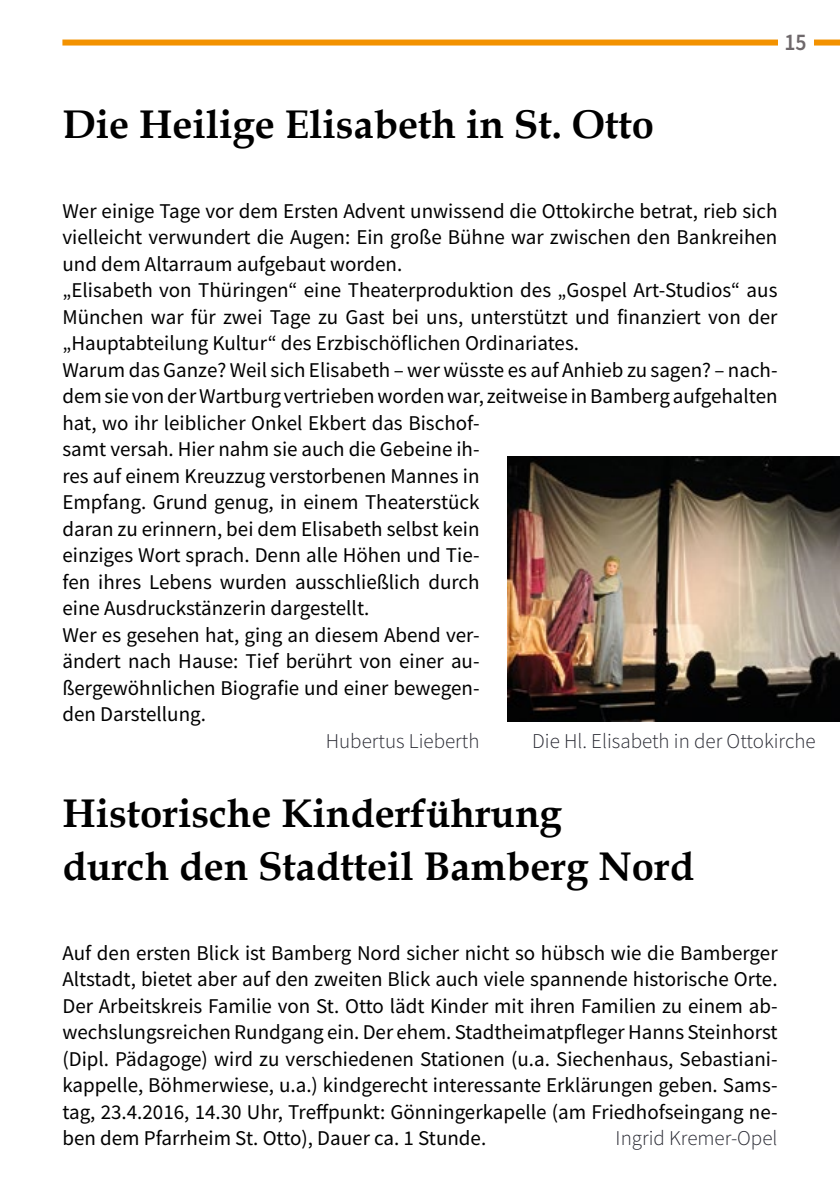
<style>
.page{position:relative;width:840px;height:1191px;background:#fff}
.page>*{position:absolute;margin:0;border:0;box-sizing:border-box;transform-origin:0 0}
.t1{font:700 40px/53px "Book Antiqua";color:#000}
.t2{font:600 24px "Source Sans Pro";color:#6e686b;scale:.9 1}
.t3{font:21px/26.6px "Source Sans Pro";color:#000}
.t4{font:300 21px "Source Sans Pro";color:#292a33}
</style>
<div class="page">
<div style="left:62px;top:40px;width:777px;height:6px;background:#f39200"></div>
<div style="left:777px;top:17px;width:36px;height:51px;background:#fff"></div>
<img style="left:507px;top:456px;width:332px;height:266px">
<h1 class="t1" style="left:62px;top:98px;width:592px">Die Heilige Elisabeth in St. Otto</h1>
<p class="t2" style="left:783px;top:26px;width:26px">15</p>
<p class="t3" style="left:62px;top:197px;width:716px">Wer einige Tage vor dem Ersten Advent unwissend die Ottokirche betrat, rieb sich vielleicht verwundert die Augen: Ein große Bühne war zwischen den Bankreihen und dem Altarraum aufgebaut worden.<br>„Elisabeth von Thüringen“ eine Theaterproduktion des „Gospel Art-Studios“ aus München war für zwei Tage zu Gast bei uns, unterstützt und finanziert von der „Hauptabteilung Kultur“ des Erzbischöflichen Ordinariates.<br>Warum das Ganze? Weil sich Elisabeth – wer wüsste es auf Anhieb zu sagen? – nach&shy;dem sie von der Wartburg vertrieben worden war, zeitweise in Bamberg aufgehalten hat, wo ihr leiblicher Onkel Ekbert das Bischof-<br>samt versah. Hier nahm sie auch die Gebeine ih-<br>res auf einem Kreuzzug verstorbenen Mannes in<br>Empfang. Grund genug, in einem Theaterstück<br>daran zu erinnern, bei dem Elisabeth selbst kein<br>einziges Wort sprach. Denn alle Höhen und Tie-<br>fen ihres Lebens wurden ausschließlich durch<br>eine Ausdruckstänzerin dargestellt.<br>Wer es gesehen hat, ging an diesem Abend ver-<br>ändert nach Hause: Tief berührt von einer au-<br>ßergewöhnlichen Biografie und einer bewegen-<br>den Darstellung.</p>
<p class="t4" style="left:325px;top:728px;width:155px">Hubertus Lieberth</p>
<p class="t4" style="left:532px;top:728px;width:285px">Die Hl. Elisabeth in der Ottokirche</p>
<h1 class="t1" style="left:62px;top:787px;width:633px">Historische Kinderführung<br>durch den Stadtteil Bamberg Nord</h1>
<p class="t3" style="left:62px;top:939px;width:716px;text-align:justify">Auf den ersten Blick ist Bamberg Nord sicher nicht so hübsch wie die Bamberger Altstadt, bietet aber auf den zweiten Blick auch viele spannende historische Orte.<br>Der Arbeitskreis Familie von St. Otto lädt Kinder mit ihren Familien zu einem ab&shy;wechslungsreichen Rundgang ein. Der ehem. Stadtheimatpfleger Hanns Steinhorst (Dipl. Pädagoge) wird zu verschiedenen Stationen (u.a. Siechenhaus, Sebastiani&shy;kappelle, Böhmerwiese, u.a.) kindgerecht interessante Erklärungen geben. Sams&shy;tag, 23.4.2016, 14.30 Uhr, Treffpunkt: Gönningerkapelle (am Friedhofseingang ne&shy;ben dem Pfarrheim St. Otto), Dauer ca. 1 Stunde.</p>
<p class="t4" style="left:615px;top:1125px;width:163px">Ingrid Kremer-Opel</p>
</div>
